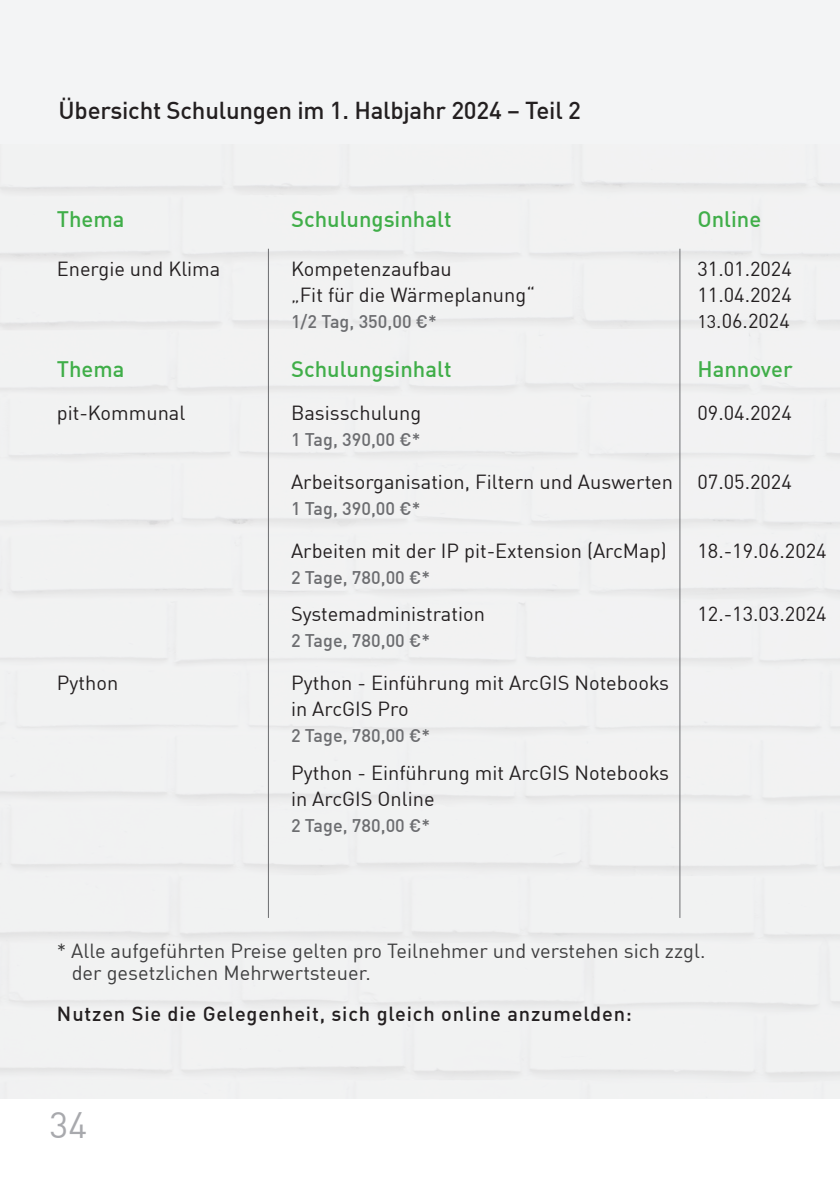
<style>
.page{position:relative;width:840px;height:1191px;background:#fff}
.page>*{position:absolute;margin:0;border:0;box-sizing:border-box;transform-origin:0 0}
.t1{font:36px "DIN Offc";color:#a8a9ad}
.t2{font:500 24px "DIN Offc";letter-spacing:-.01em;color:#231f20}
.t3{font:500 22px "DIN Offc";color:#40ae49}
.t4{font:20px/26px "DIN Offc";color:#231f20}
.t5{font:20px/22px "DIN Offc";color:#3e3e3f}
.t6{font:500 20px "DIN Offc";letter-spacing:.04em;color:#231f20}
.t7{font:500 18px "DIN Offc";color:#6c6d70}
.s1{font-size:18px}
</style>
<div class="page">
<div style="left:0;top:0;width:839px;height:1098px;background:#f2f3f4"></div>
<hr style="left:268px;top:249px;width:1px;height:669px;background:#6c6d70">
<hr style="left:679px;top:249px;width:1px;height:669px;background:#6c6d70">
<p class="t2" style="left:59px;top:95px;width:523px">Übersicht Schulungen im 1. Halbjahr 2024 – Teil 2</p>
<p class="t3" style="left:57px;top:205px;width:69px">Thema</p>
<p class="t3" style="left:291px;top:205px;width:162px">Schulungsinhalt</p>
<p class="t3" style="left:697px;top:205px;width:65px">Online</p>
<p class="t4" style="left:57px;top:255px;width:165px">Energie und Klima</p>
<p class="t4" style="left:291px;top:255px;width:162px">Kompetenzaufbau</p>
<p class="t4" style="left:697px;top:255px;width:96px">31.01.2024</p>
<p class="t4" style="left:291px;top:281px;width:245px">„Fit für die Wärmeplanung“</p>
<p class="t4" style="left:697px;top:281px;width:96px">11.04.2024</p>
<p class="t7" style="left:291px;top:310px;width:147px">1/2 Tag, 350,00 €*</p>
<p class="t4" style="left:697px;top:307px;width:94px"><span class="s1">13</span>.06.2024</p>
<p class="t3" style="left:57px;top:355px;width:69px">Thema</p>
<p class="t3" style="left:291px;top:355px;width:162px">Schulungsinhalt</p>
<p class="t3" style="left:697px;top:355px;width:97px">Hannover</p>
<p class="t4" style="left:57px;top:399px;width:130px">pit-Kommunal</p>
<p class="t4" style="left:291px;top:399px;width:132px">Basisschulung</p>
<p class="t4" style="left:697px;top:399px;width:96px">09.04.2024</p>
<p class="t7" style="left:291px;top:428px;width:131px">1 Tag, 390,00 €*</p>
<p class="t4" style="left:291px;top:468px;width:502px">Arbeitsorganisation, Filtern und Auswerten 07.05.2024</p>
<p class="t7" style="left:291px;top:497px;width:131px">1 Tag, 390,00 €*</p>
<p class="t4" style="left:291px;top:537px;width:377px">Arbeiten mit der IP pit-Extension (ArcMap)</p>
<p class="t4" style="left:697px;top:537px;width:131px">18.-19.06.2024</p>
<p class="t7" style="left:291px;top:566px;width:141px">2 Tage, 780,00 €*</p>
<p class="t4" style="left:291px;top:600px;width:195px">Systemadministration</p>
<p class="t4" style="left:697px;top:600px;width:131px">12.-13.03.2024</p>
<p class="t7" style="left:291px;top:629px;width:141px">2 Tage, 780,00 €*</p>
<p class="t4" style="left:57px;top:669px;width:63px">Python</p>
<p class="t4" style="left:291px;top:669px;width:379px">Python - Einführung mit ArcGIS Notebooks in ArcGIS Pro</p>
<p class="t7" style="left:291px;top:724px;width:141px">2 Tage, 780,00 €*</p>
<p class="t4" style="left:291px;top:759px;width:379px">Python - Einführung mit ArcGIS Notebooks in ArcGIS Online</p>
<p class="t7" style="left:291px;top:813px;width:141px">2 Tage, 780,00 €*</p>
<p class="t5" style="left:72px;top:939px;width:634px;text-indent:-15px">* Alle aufgeführten Preise gelten pro Teilnehmer und verstehen sich zzgl. der gesetzlichen Mehrwertsteuer.</p>
<p class="t6" style="left:57px;top:1001px;width:576px">Nutzen Sie die Gelegenheit, sich gleich online anzumelden:</p>
<h1 class="t1" style="left:50px;top:1102px;width:39px">34</h1>
</div>
